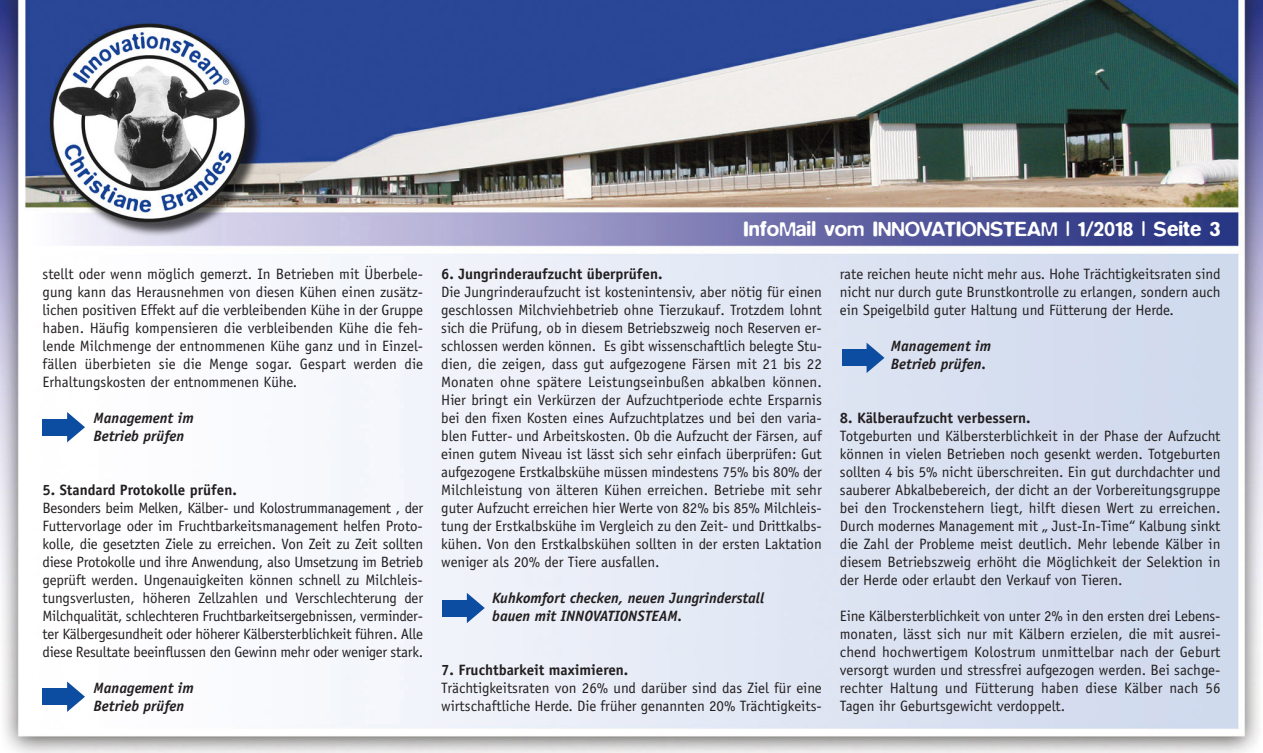
<style>
.page{position:relative;width:1263px;height:753px;background:#fff}
.page>*{position:absolute;margin:0;border:0;box-sizing:border-box;transform-origin:0 0}
.t1{font:500 21px "Blur";color:#fff}
.t2{font:15px/18px "Officina Sans";color:#231f20;text-align:justify}
.t3{font:italic 700 15px/18px "Officina Sans";color:#231f20}
.t4{font:700 15px "Officina Sans";color:#231f20}
</style>
<div class="page">
<img style="left:0;top:0;width:1263px;height:753px">
<svg style="left:67px;top:412px;width:18px;height:30px"></svg>
<div style="left:43px;top:419px;width:28px;height:16px;background:#0d4da1"></div>
<svg style="left:467px;top:592px;width:18px;height:31px"></svg>
<div style="left:442px;top:600px;width:29px;height:16px;background:#0d4da1"></div>
<svg style="left:67px;top:681px;width:18px;height:31px"></svg>
<div style="left:43px;top:688px;width:28px;height:16px;background:#0d4da1"></div>
<svg style="left:866px;top:342px;width:18px;height:31px"></svg>
<div style="left:842px;top:350px;width:29px;height:16px;background:#0d4da1"></div>
<p class="t2" style="left:43px;top:266px;width:382px">stellt oder wenn möglich gemerzt. In Betrieben mit Überbele&shy;gung kann das Herausnehmen von diesen Kühen einen zusätz&shy;lichen positiven Effekt auf die verbleibenden Kühe in der Gruppe haben. Häufig kompensieren die verbleibenden Kühe die feh&shy;lende Milchmenge der entnommenen Kühe ganz und in Einzel&shy;fällen überbieten sie die Menge sogar. Gespart werden die Erhaltungskosten der entnommenen Kühe.</p>
<p class="t3" style="left:94px;top:410px;width:102px">Management im<br>Betrieb prüfen</p>
<p class="t4" style="left:43px;top:484px;width:196px">5. Standard Protokolle prüfen.</p>
<p class="t2" style="left:43px;top:500px;width:382px">Besonders beim Melken, Kälber- und Kolostrummanagement , der Futtervorlage oder im Fruchtbarkeitsmanagement helfen Proto&shy;kolle, die gesetzten Ziele zu erreichen. Von Zeit zu Zeit sollten diese Protokolle und ihre Anwendung, also Umsetzung im Betrieb geprüft werden. Ungenauigkeiten können schnell zu Milchleis&shy;tungsverlusten, höheren Zellzahlen und Verschlechterung der Milchqualität, schlechteren Fruchtbarkeitsergebnissen, verminder&shy;ter Kälbergesundheit oder höherer Kälbersterblichkeit führen. Alle diese Resultate beeinflussen den Gewinn mehr oder weniger stark.</p>
<p class="t3" style="left:94px;top:680px;width:102px">Management im<br>Betrieb prüfen</p>
<h1 class="t1" style="left:743px;top:216px;width:478px">InfoMail vom INNOVATIONSTEAM | 1/2018 | Seite 3</h1>
<p class="t4" style="left:441px;top:268px;width:223px">6. Jungrinderaufzucht überprüfen.</p>
<p class="t2" style="left:441px;top:284px;width:382px">Die Jungrinderaufzucht ist kostenintensiv, aber nötig für einen geschlossen Milchviehbetrieb ohne Tierzukauf. Trotzdem lohnt sich die Prüfung, ob in diesem Betriebszweig noch Reserven er&shy;schlossen werden können. Es gibt wissenschaftlich belegte Stu&shy;dien, die zeigen, dass gut aufgezogene Färsen mit 21 bis 22<br>Monaten ohne spätere Leistungseinbußen abkalben können.<br>Hier bringt ein Verkürzen der Aufzuchtperiode echte Ersparnis bei den fixen Kosten eines Aufzuchtplatzes und bei den varia&shy;blen Futter- und Arbeitskosten. Ob die Aufzucht der Färsen, auf einen gutem Niveau ist lässt sich sehr einfach überprüfen: Gut aufgezogene Erstkalbskühe müssen mindestens 75% bis 80% der Milchleistung von älteren Kühen erreichen. Betriebe mit sehr guter Aufzucht erreichen hier Werte von 82% bis 85% Milchleis&shy;tung der Erstkalbskühe im Vergleich zu den Zeit- und Drittkalbs&shy;kühen. Von den Erstkalbskühen sollten in der ersten Laktation weniger als 20% der Tiere ausfallen.</p>
<p class="t3" style="left:492px;top:590px;width:273px">Kuhkomfort checken, neuen Jungrinderstall bauen mit INNOVATIONSTEAM.</p>
<p class="t4" style="left:441px;top:664px;width:189px">7. Fruchtbarkeit maximieren.</p>
<p class="t2" style="left:441px;top:680px;width:382px">Trächtigkeitsraten von 26% und darüber sind das Ziel für eine wirtschaftliche Herde. Die früher genannten 20% Trächtigkeits-</p>
<p class="t2" style="left:840px;top:266px;width:382px">rate reichen heute nicht mehr aus. Hohe Trächtigkeitsraten sind nicht nur durch gute Brunstkontrolle zu erlangen, sondern auch ein Speigelbild guter Haltung und Fütterung der Herde.</p>
<p class="t3" style="left:891px;top:338px;width:102px">Management im<br>Betrieb prüfen.</p>
<p class="t4" style="left:840px;top:412px;width:192px">8. Kälberaufzucht verbessern.</p>
<p class="t2" style="left:840px;top:428px;width:382px">Totgeburten und Kälbersterblichkeit in der Phase der Aufzucht können in vielen Betrieben noch gesenkt werden. Totgeburten sollten 4 bis 5% nicht überschreiten. Ein gut durchdachter und sauberer Abkalbebereich, der dicht an der Vorbereitungsgruppe bei den Trockenstehern liegt, hilft diesen Wert zu erreichen.<br>Durch modernes Management mit „ Just-In-Time“ Kalbung sinkt die Zahl der Probleme meist deutlich. Mehr lebende Kälber in diesem Betriebszweig erhöht die Möglichkeit der Selektion in der Herde oder erlaubt den Verkauf von Tieren.</p>
<p class="t2" style="left:840px;top:608px;width:382px">Eine Kälbersterblichkeit von unter 2% in den ersten drei Lebens&shy;monaten, lässt sich nur mit Kälbern erzielen, die mit ausrei&shy;chend hochwertigem Kolostrum unmittelbar nach der Geburt versorgt wurden und stressfrei aufgezogen werden. Bei sachge&shy;rechter Haltung und Fütterung haben diese Kälber nach 56<br>Tagen ihr Geburtsgewicht verdoppelt.</p>
</div>
